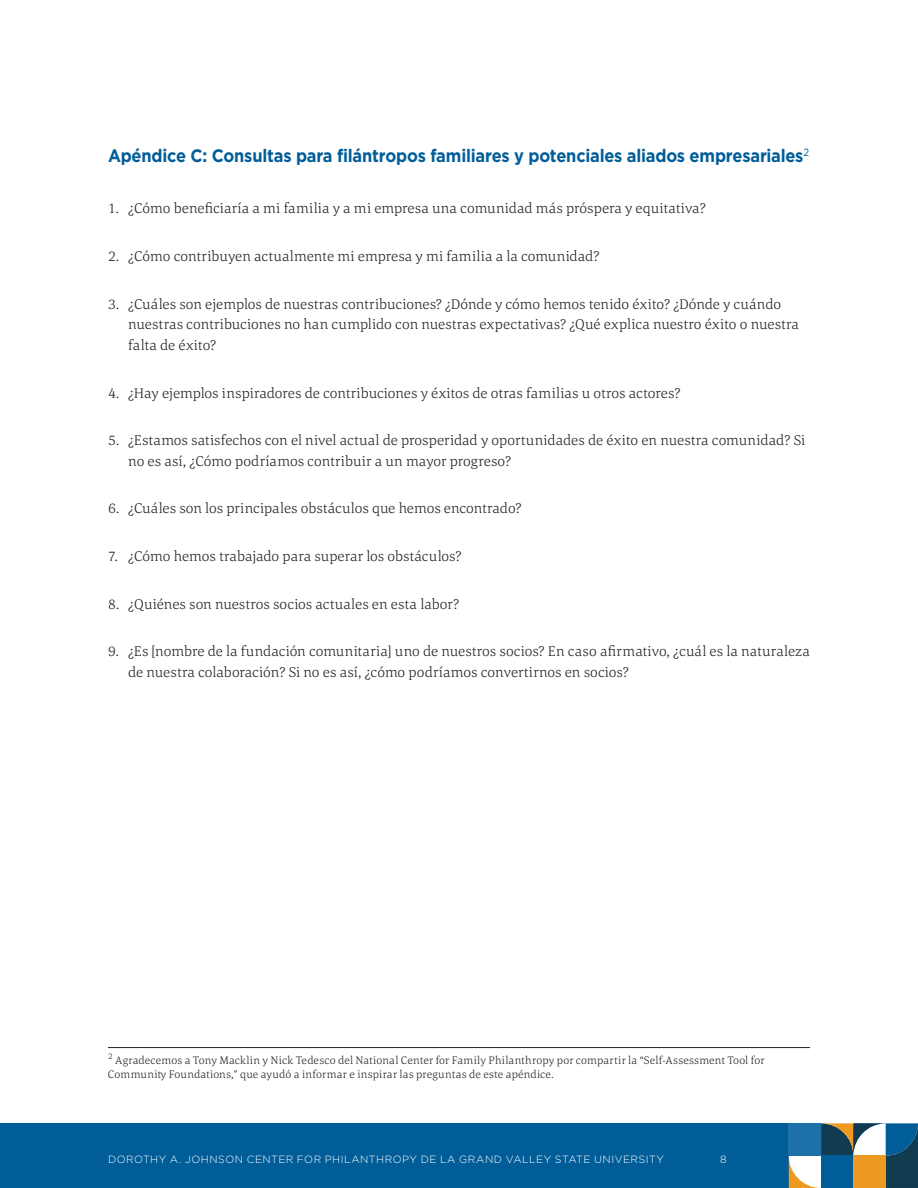
<style>
.page{position:relative;width:918px;height:1188px;background:#fff}
.page>*{position:absolute;margin:0;border:0;box-sizing:border-box;transform-origin:0 0}
.t1{font:700 18px "Gotham";letter-spacing:-.01em;color:#005d98;scale:.91 1}
.t2{font:300 14.7px/20.5px "Corda";letter-spacing:.005em;color:#231f20}
.t3{font:300 11.25px/14.2px "Corda";letter-spacing:.02em;color:#231f20}
.t4{font:300 10.5px "Gotham";letter-spacing:.045em;color:#fff}
</style>
<div class="page">
<div style="left:0;top:1123px;width:789px;height:65px;background:#005d98"></div>
<svg style="left:789px;top:1123px;width:129px;height:65px"></svg>
<div style="left:853px;top:1156px;width:33px;height:32px;background:#ee9a20"></div>
<hr style="left:108px;top:1047px;width:702px;height:1px;background:#231f20">
<p class="t1" style="left:108px;top:145px;width:772px">Apéndice C: Consultas para filántropos familiares y potenciales aliados empresariales<sup>2</sup></p>
<p class="t2" style="left:108px;top:198px;width:599px">1. ¿Cómo beneficiaría a mi familia y a mi empresa una comunidad más próspera y equitativa?</p>
<p class="t2" style="left:108px;top:245px;width:493px">2. ¿Cómo contribuyen actualmente mi empresa y mi familia a la comunidad?</p>
<p class="t2" style="left:128px;top:293px;width:672px;text-indent:-20px">3. ¿Cuáles son ejemplos de nuestras contribuciones? ¿Dónde y cómo hemos tenido éxito? ¿Dónde y cuándo nuestras contribuciones no han cumplido con nuestras expectativas? ¿Qué explica nuestro éxito o nuestra falta de éxito?</p>
<p class="t2" style="left:108px;top:382px;width:574px">4. ¿Hay ejemplos inspiradores de contribuciones y éxitos de otras familias u otros actores?</p>
<p class="t2" style="left:128px;top:430px;width:678px;text-indent:-20px">5. ¿Estamos satisfechos con el nivel actual de prosperidad y oportunidades de éxito en nuestra comunidad? Si no es así, ¿Cómo podríamos contribuir a un mayor progreso?</p>
<p class="t2" style="left:108px;top:498px;width:415px">6. ¿Cuáles son los principales obstáculos que hemos encontrado?</p>
<p class="t2" style="left:108px;top:545px;width:355px">7. ¿Cómo hemos trabajado para superar los obstáculos?</p>
<p class="t2" style="left:108px;top:593px;width:353px">8. ¿Quiénes son nuestros socios actuales en esta labor?</p>
<p class="t2" style="left:128px;top:641px;width:683px;text-indent:-20px">9. ¿Es [nombre de la fundación comunitaria] uno de nuestros socios? En caso afirmativo, ¿cuál es la naturaleza de nuestra colaboración? Si no es así, ¿cómo podríamos convertirnos en socios?</p>
<p class="t3" style="left:108px;top:1053px;width:658px"><sup>2</sup> Agradecemos a Tony Macklin y Nick Tedesco del National Center for Family Philanthropy por compartir la “Self-Assessment Tool for<br>Community Foundations,” que ayudó a informar e inspirar las preguntas de este apéndice.</p>
<p class="t4" style="left:108px;top:1153px;width:558px">DOROTHY A. JOHNSON CENTER FOR PHILANTHROPY DE LA GRAND VALLEY STATE UNIVERSITY</p>
<p class="t4" style="left:720px;top:1153px;width:8px">8</p>
</div>
